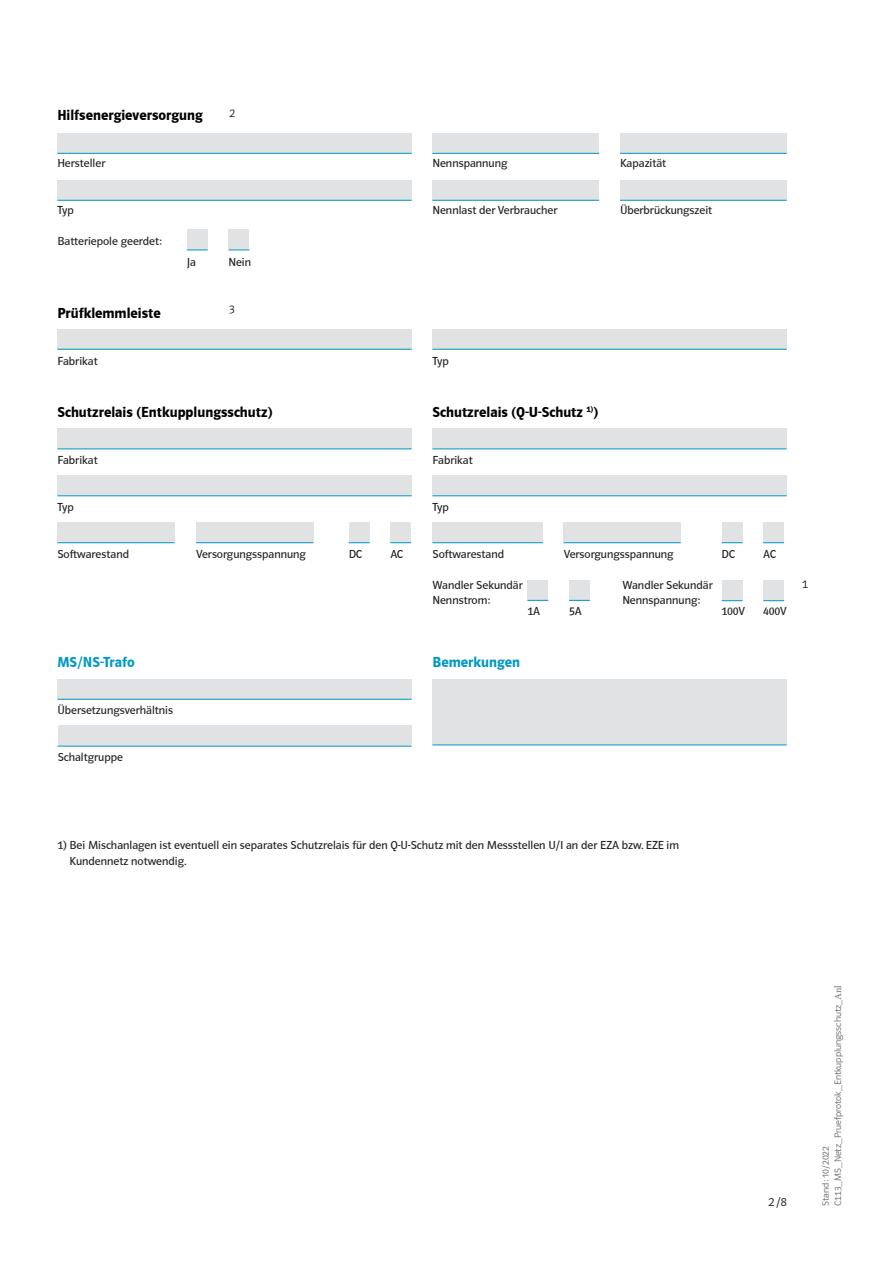
<style>
.page{position:relative;width:893px;height:1263px;background:#fff}
.page>*{position:absolute;margin:0;border:0;box-sizing:border-box;transform-origin:0 0}
.Formular_Zwischenhea{font:15px "Polo 11 R Bold";color:#000}
.Formular_Zwischenhea-2{font:15px "Polo 11 R Bold";color:#0099c3}
.t1{font:12.75px "Polo 11 R Leicht";color:#231f20}
.Formulartext_11_Buch{font:12px/15.6px "Polo 11 R";color:#231f20}
.Formular_Paginierung{font:12px "Polo 11 R Leicht";color:#231f20}
.t2{font:9.75px "Polo 11 R Leicht";color:#6c6d70}
.t3{font:9.75px "Polo 11 Leicht";color:#6c6d70}
.s1{font-family:"Minion Pro"}
.s2{font-family:"Polo 11 R Leicht"}
</style>
<div class="page">
<div style="left:57px;top:133px;width:355px;height:21px;background:#e1e2e4"></div>
<hr style="left:57px;top:153px;width:355px;height:1px;background:#0099c3">
<div style="left:432px;top:133px;width:167px;height:21px;background:#e1e2e4"></div>
<hr style="left:432px;top:153px;width:167px;height:1px;background:#0099c3">
<div style="left:620px;top:133px;width:167px;height:21px;background:#e1e2e4"></div>
<hr style="left:620px;top:153px;width:167px;height:1px;background:#0099c3">
<div style="left:57px;top:180px;width:355px;height:20px;background:#e1e2e4"></div>
<hr style="left:57px;top:200px;width:355px;height:1px;background:#0099c3">
<div style="left:432px;top:180px;width:167px;height:20px;background:#e1e2e4"></div>
<hr style="left:432px;top:200px;width:167px;height:1px;background:#0099c3">
<div style="left:620px;top:180px;width:167px;height:20px;background:#e1e2e4"></div>
<hr style="left:620px;top:200px;width:167px;height:1px;background:#0099c3">
<div style="left:187px;top:229px;width:21px;height:21px;background:#e1e2e4"></div>
<svg style="left:187px;top:250px;width:21px;height:1px"></svg>
<div style="left:229px;top:229px;width:20px;height:21px;background:#e1e2e4"></div>
<svg style="left:229px;top:250px;width:20px;height:1px"></svg>
<div style="left:57px;top:329px;width:355px;height:20px;background:#e1e2e4"></div>
<hr style="left:57px;top:349px;width:355px;height:1px;background:#0099c3">
<div style="left:432px;top:329px;width:355px;height:20px;background:#e1e2e4"></div>
<hr style="left:432px;top:349px;width:355px;height:1px;background:#0099c3">
<div style="left:57px;top:428px;width:355px;height:21px;background:#e1e2e4"></div>
<hr style="left:57px;top:449px;width:355px;height:1px;background:#0099c3">
<div style="left:57px;top:475px;width:355px;height:21px;background:#e1e2e4"></div>
<hr style="left:57px;top:496px;width:355px;height:1px;background:#0099c3">
<div style="left:57px;top:522px;width:118px;height:21px;background:#e1e2e4"></div>
<hr style="left:57px;top:542px;width:118px;height:1px;background:#0099c3">
<div style="left:196px;top:522px;width:117px;height:21px;background:#e1e2e4"></div>
<hr style="left:196px;top:542px;width:117px;height:1px;background:#0099c3">
<div style="left:349px;top:522px;width:20px;height:21px;background:#e1e2e4"></div>
<svg style="left:349px;top:542px;width:20px;height:1px"></svg>
<div style="left:390px;top:522px;width:21px;height:21px;background:#e1e2e4"></div>
<svg style="left:390px;top:542px;width:21px;height:1px"></svg>
<div style="left:432px;top:428px;width:355px;height:21px;background:#e1e2e4"></div>
<hr style="left:432px;top:449px;width:355px;height:1px;background:#0099c3">
<div style="left:432px;top:475px;width:355px;height:21px;background:#e1e2e4"></div>
<hr style="left:432px;top:496px;width:355px;height:1px;background:#0099c3">
<div style="left:432px;top:522px;width:111px;height:21px;background:#e1e2e4"></div>
<hr style="left:432px;top:542px;width:111px;height:1px;background:#0099c3">
<div style="left:564px;top:522px;width:117px;height:21px;background:#e1e2e4"></div>
<hr style="left:564px;top:542px;width:117px;height:1px;background:#0099c3">
<div style="left:722px;top:522px;width:20px;height:21px;background:#e1e2e4"></div>
<svg style="left:722px;top:542px;width:20px;height:1px"></svg>
<div style="left:763px;top:522px;width:21px;height:21px;background:#e1e2e4"></div>
<svg style="left:763px;top:542px;width:21px;height:1px"></svg>
<div style="left:527px;top:580px;width:21px;height:21px;background:#e1e2e4"></div>
<svg style="left:527px;top:600px;width:21px;height:1px"></svg>
<div style="left:569px;top:580px;width:21px;height:21px;background:#e1e2e4"></div>
<svg style="left:569px;top:600px;width:21px;height:1px"></svg>
<div style="left:722px;top:580px;width:20px;height:21px;background:#e1e2e4"></div>
<svg style="left:722px;top:600px;width:20px;height:1px"></svg>
<div style="left:763px;top:580px;width:21px;height:21px;background:#e1e2e4"></div>
<svg style="left:763px;top:600px;width:21px;height:1px"></svg>
<div style="left:57px;top:679px;width:355px;height:20px;background:#e1e2e4"></div>
<hr style="left:57px;top:699px;width:355px;height:1px;background:#0099c3">
<div style="left:58px;top:725px;width:354px;height:21px;background:#e1e2e4"></div>
<hr style="left:58px;top:746px;width:354px;height:1px;background:#0099c3">
<div style="left:432px;top:680px;width:355px;height:65px;background:#e1e2e4"></div>
<hr style="left:432px;top:745px;width:355px;height:1px;background:#0099c3">
<p class="Formular_Zwischenhea" style="left:57px;top:107px;width:147px">Hilfsenergieversorgung</p>
<p class="Formular_Paginierung" style="left:230px;top:106px;width:7px">2</p>
<p class="Formulartext_11_Buch" style="left:57px;top:155px;width:49px">Hersteller</p>
<p class="Formulartext_11_Buch" style="left:432px;top:155px;width:76px">Nennspannung</p>
<p class="Formulartext_11_Buch" style="left:620px;top:155px;width:48px">Kapazität</p>
<p class="Formulartext_11_Buch" style="left:57px;top:202px;width:18px">Typ</p>
<p class="Formulartext_11_Buch" style="left:432px;top:202px;width:126px">Nennlast der Verbraucher</p>
<p class="Formulartext_11_Buch" style="left:620px;top:202px;width:94px">Überbrückungszeit</p>
<p class="Formulartext_11_Buch" style="left:57px;top:233px;width:106px">Batteriepole geerdet:</p>
<p class="Formulartext_11_Buch" style="left:187px;top:254px;width:11px">Ja</p>
<p class="Formulartext_11_Buch" style="left:229px;top:254px;width:24px">Nein</p>
<p class="Formular_Zwischenhea" style="left:57px;top:305px;width:105px">Prüfklemmleiste</p>
<p class="Formular_Paginierung" style="left:229px;top:303px;width:7px">3</p>
<p class="Formulartext_11_Buch" style="left:57px;top:353px;width:42px">Fabrikat</p>
<p class="Formulartext_11_Buch" style="left:432px;top:353px;width:18px">Typ</p>
<p class="Formular_Zwischenhea" style="left:57px;top:404px;width:216px">Schutzrelais (Entkupplungsschutz)</p>
<p class="Formular_Zwischenhea" style="left:432px;top:404px;width:167px">Schutzrelais (Q-U-Schutz <sup>1)</sup>)</p>
<p class="Formulartext_11_Buch" style="left:57px;top:452px;width:42px">Fabrikat</p>
<p class="Formulartext_11_Buch" style="left:57px;top:499px;width:18px">Typ</p>
<p class="Formulartext_11_Buch" style="left:57px;top:546px;width:73px">Softwarestand</p>
<p class="Formulartext_11_Buch" style="left:196px;top:546px;width:111px">Versorgungsspannung</p>
<p class="Formulartext_11_Buch" style="left:349px;top:546px;width:15px">DC</p>
<p class="Formulartext_11_Buch" style="left:390px;top:546px;width:14px">AC</p>
<p class="Formulartext_11_Buch" style="left:432px;top:452px;width:42px">Fabrikat</p>
<p class="Formulartext_11_Buch" style="left:432px;top:499px;width:18px">Typ</p>
<p class="Formulartext_11_Buch" style="left:432px;top:546px;width:73px">Softwarestand</p>
<p class="Formulartext_11_Buch" style="left:564px;top:546px;width:111px">Versorgungsspannung</p>
<p class="Formulartext_11_Buch" style="left:722px;top:546px;width:15px">DC</p>
<p class="Formulartext_11_Buch" style="left:763px;top:546px;width:14px">AC</p>
<p class="Formulartext_11_Buch" style="left:432px;top:577px;width:92px">Wandler Sekundär<br>Nennstrom:</p>
<p class="Formulartext_11_Buch" style="left:527px;top:603px;width:14px">1A</p>
<p class="Formulartext_11_Buch" style="left:569px;top:603px;width:14px">5A</p>
<p class="Formulartext_11_Buch" style="left:622px;top:577px;width:92px">Wandler Sekundär<br>Nennspannung:</p>
<p class="Formulartext_11_Buch" style="left:722px;top:603px;width:25px">100V</p>
<p class="Formulartext_11_Buch" style="left:763px;top:603px;width:25px">400V</p>
<p class="Formular_Paginierung" style="left:802px;top:578px;width:7px">1</p>
<p class="Formular_Zwischenhea-2" style="left:57px;top:654px;width:79px">MS/NS-Trafo</p>
<p class="Formulartext_11_Buch" style="left:57px;top:702px;width:117px">Übersetzungsverhältnis</p>
<p class="Formulartext_11_Buch" style="left:58px;top:749px;width:67px">Schaltgruppe</p>
<p class="Formular_Zwischenhea-2" style="left:432px;top:654px;width:89px">Bemerkungen</p>
<p class="Formulartext_11_Buch" style="left:69px;top:838px;width:611px;text-indent:-12px">1) Bei Mischanlagen ist eventuell ein separates Schutzrelais für den Q-U-Schutz mit den Messstellen U/I an der EZA bzw. EZE im<br>Kundennetz notwendig.</p>
<p class="t1" style="left:768px;top:1194px;width:20px">2/8</p>
<p class="t2" style="left:833px;top:1206px;width:222px;rotate:-90deg">C113_MS_Netz_Pruefprotok_Entkupplungsschutz<span class="s1">_Anl</span></p>
<p class="t3" style="left:820px;top:1206px;width:61px;rotate:-90deg"><span class="s2">Stand:</span> 10/2022</p>
</div>
